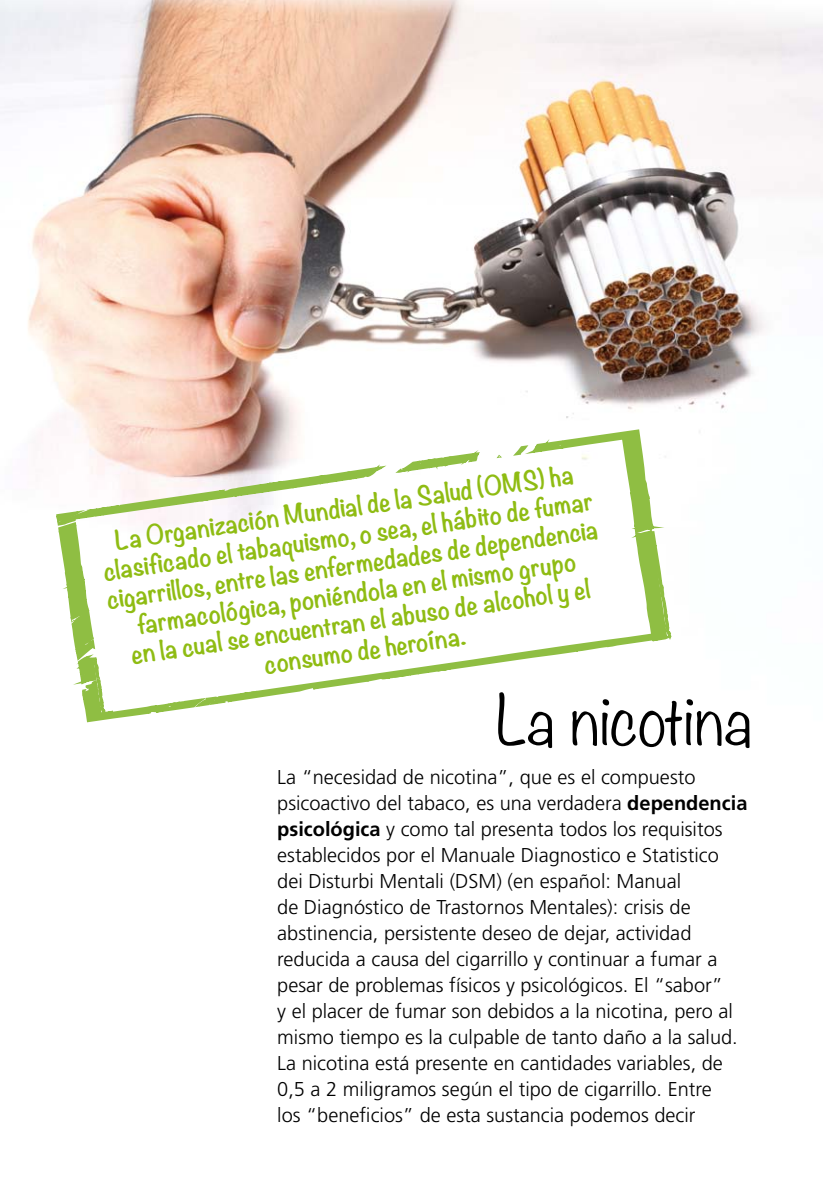
<style>
.page{position:relative;width:823px;height:1191px;background:#fff}
.page>*{position:absolute;margin:0;border:0;box-sizing:border-box;transform-origin:0 0}
.t1{font:300 62px "Noteworthy";color:#000}
.t2{font:700 23.8px/28.8px "Noteworthy";color:#8fbc13;text-align:center}
.t3{font:300 20px/26px "Frutiger LT Std";color:#000}
.s1{font-weight:700}
</style>
<div class="page">
<img style="left:0;top:0;width:822px;height:415px">
<svg style="left:41px;top:415px;width:631px;height:308px"></svg>
<p class="t2" style="left:97px;top:527px;width:497px;rotate:-8deg">La Organización Mundial de la Salud (OMS) ha clasifi cado el tabaquismo, o sea, el hábito de fumar cigarrillos, entre las enfermedades de dependencia farmacológica, poniéndola en el mismo grupo<br>en la cual se encuentran el abuso de alcohol y el consumo de heroína.</p>
<h1 class="t1" style="left:496px;top:666px;width:256px">La nicotina</h1>
<p class="t3" style="left:277px;top:764px;width:471px">La “necesidad de nicotina”, que es el compuesto psicoactivo del tabaco, es una verdadera <span class="s1">dependencia psicológica</span> y como tal presenta todos los requisitos establecidos por el Manuale Diagnostico e Statistico dei Disturbi Mentali (DSM) (en español: Manual<br>de Diagnóstico de Trastornos Mentales): crisis de abstinencia, persistente deseo de dejar, actividad reducida a causa del cigarrillo y continuar a fumar a pesar de problemas físicos y psicológicos. El “sabor”<br>y el placer de fumar son debidos a la nicotina, pero al mismo tiempo es la culpable de tanto daño a la salud.<br>La nicotina está presente en cantidades variables, de 0,5 a 2 miligramos según el tipo de cigarrillo. Entre<br>los “beneficios” de esta sustancia podemos decir</p>
</div>
